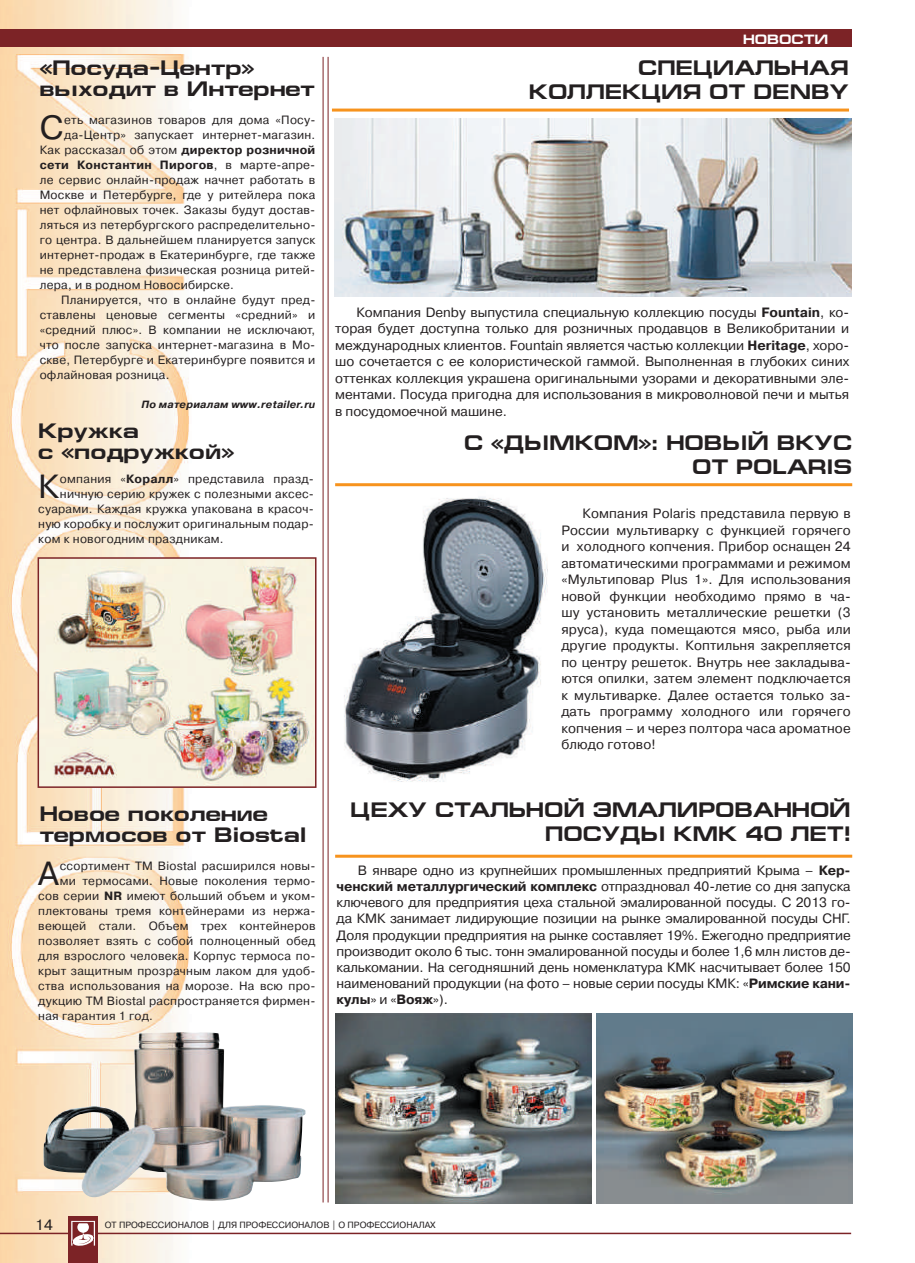
<style>
.page{position:relative;width:915px;height:1263px;background:#fff}
.page>*{position:absolute;margin:0;border:0;box-sizing:border-box;transform-origin:0 0}
.t1{font:33.45px "Pragmatica C";color:#231f20}
.t2{font:700 21px/21px "Europe Ext";color:#231f20}
.t3{font:15px "Pragmatica C";color:#231f20}
.t4{font:13.5px/16.5px "Pragmatica C";color:#231f20;text-align:justify}
.t5{font:700 13.5px "Europe Ext";color:#fff}
.t6{font:12px "Pragmatica C";letter-spacing:.02em;color:#231f20}
.t7{font:700 12px "Pragmatica C";letter-spacing:.02em;color:#231f20}
.t8{font:italic 700 10.5px "Pragmatica C";letter-spacing:.02em;color:#231f20}
.t9{font:9px "Pragmatica C";color:#231f20}
.s1{font-weight:700}
.s2{font-weight:400}
</style>
<div class="page">
<img style="left:0;top:0;width:191px;height:1263px">
<div style="left:0;top:30px;width:850px;height:17px;background:#7c2326"></div>
<hr style="left:0;top:1233px;width:850px;height:1px;background:#7c2326">
<div style="left:68px;top:1216px;width:30px;height:47px;background:#7c2326"></div>
<svg style="left:71px;top:1221px;width:24px;height:25px"></svg>
<hr style="left:332px;top:109px;width:516px;height:3px;background:#f7931d">
<img style="left:334px;top:119px;width:516px;height:177px">
<img style="left:41px;top:560px;width:272px;height:225px">
<div style="left:38px;top:557px;width:278px;height:231px;border:2px solid #7c2326"></div>
<img style="left:43px;top:1032px;width:262px;height:172px">
<hr style="left:327px;top:57px;width:1px;height:1145px;background:#7c2326">
<hr style="left:322px;top:57px;width:1px;height:1145px;background:#7c2326">
<hr style="left:335px;top:483px;width:516px;height:3px;background:#f7931d">
<img style="left:344px;top:497px;width:203px;height:285px">
<hr style="left:335px;top:855px;width:516px;height:3px;background:#f7931d">
<img style="left:335px;top:1013px;width:256px;height:190px">
<img style="left:596px;top:1013px;width:255px;height:190px">
<h2 class="t2" style="left:40px;top:57px;width:276px">«ПОСУДА-ЦЕНТР»<br>ВЫХОДИТ В ИНТЕРНЕТ</h2>
<h1 class="t1" style="left:40px;top:109px;width:25px">С</h1>
<p class="t6" style="left:64px;top:113px;width:252px">еть магазинов товаров для дома «Посу-</p>
<p class="t6" style="left:64px;top:128px;width:252px">да-Центр» запускает интернет-магазин.</p>
<p class="t6" style="left:40px;top:143px;width:277px">Как рассказал об этом <span class="s1">директор розничной</span></p>
<p class="t7" style="left:40px;top:158px;width:277px">сети Константин Пирогов<span class="s2">, в марте-апре-</span></p>
<p class="t6" style="left:40px;top:173px;width:277px">ле сервис онлайн-продаж начнет работать в</p>
<p class="t6" style="left:40px;top:188px;width:277px">Москве и Петербурге, где у ритейлера пока</p>
<p class="t6" style="left:40px;top:203px;width:277px">нет офлайновых точек. Заказы будут достав-</p>
<p class="t6" style="left:40px;top:218px;width:277px">ляться из петербургского распределительно-</p>
<p class="t6" style="left:40px;top:233px;width:277px">го центра. В дальнейшем планируется запуск</p>
<p class="t6" style="left:40px;top:248px;width:277px">интернет-продаж в Екатеринбурге, где также</p>
<p class="t6" style="left:40px;top:263px;width:277px">не представлена физическая розница ритей-</p>
<p class="t6" style="left:40px;top:278px;width:196px">лера, и в родном Новосибирске.</p>
<p class="t6" style="left:61px;top:293px;width:256px">Планируется, что в онлайне будут пред-</p>
<p class="t6" style="left:40px;top:308px;width:277px">ставлены ценовые сегменты «средний» и</p>
<p class="t6" style="left:40px;top:323px;width:277px">«средний плюс». В компании не исключают,</p>
<p class="t6" style="left:40px;top:338px;width:277px">что после запуска интернет-магазина в Мо-</p>
<p class="t6" style="left:40px;top:353px;width:277px">скве, Петербурге и Екатеринбурге появится и</p>
<p class="t6" style="left:40px;top:368px;width:131px">офлайновая розница.</p>
<p class="t8" style="left:141px;top:398px;width:175px">По материалам www.retailer.ru</p>
<h2 class="t2" style="left:38px;top:421px;width:197px">КРУЖКА<br>С «ПОДРУЖКОЙ»</h2>
<h1 class="t1" style="left:38px;top:468px;width:22px">К</h1>
<p class="t6" style="left:60px;top:472px;width:255px">омпания «<span class="s1">Коралл</span>» представила празд-</p>
<p class="t6" style="left:60px;top:487px;width:255px">ничную серию кружек с полезными аксес-</p>
<p class="t6" style="left:38px;top:502px;width:277px">суарами. Каждая кружка упакована в красоч-</p>
<p class="t6" style="left:38px;top:517px;width:277px">ную коробку и послужит оригинальным подар-</p>
<p class="t6" style="left:38px;top:532px;width:187px">ком к новогодним праздникам.</p>
<h2 class="t2" style="left:40px;top:803px;width:268px">НОВОЕ ПОКОЛЕНИЕ<br>ТЕРМОСОВ ОТ BIOSTAL</h2>
<h1 class="t1" style="left:38px;top:855px;width:22px">А</h1>
<p class="t6" style="left:60px;top:859px;width:257px">ссортимент ТМ Biostal расширился новы-</p>
<p class="t6" style="left:60px;top:874px;width:257px">ми термосами. Новые поколения термо-</p>
<p class="t6" style="left:38px;top:889px;width:278px">сов серии <span class="s1">NR</span> имеют больший объем и уком-</p>
<p class="t6" style="left:38px;top:904px;width:278px">плектованы тремя контейнерами из нержа-</p>
<p class="t6" style="left:38px;top:919px;width:278px">веющей стали. Объем трех контейнеров</p>
<p class="t6" style="left:38px;top:934px;width:278px">позволяет взять с собой полноценный обед</p>
<p class="t6" style="left:38px;top:949px;width:278px">для взрослого человека. Корпус термоса по-</p>
<p class="t6" style="left:38px;top:964px;width:278px">крыт защитным прозрачным лаком для удоб-</p>
<p class="t6" style="left:38px;top:979px;width:278px">ства использования на морозе. На всю про-</p>
<p class="t6" style="left:38px;top:994px;width:278px">дукцию TM Biostal распространяется фирмен-</p>
<p class="t6" style="left:38px;top:1009px;width:116px">ная гарантия 1 год.</p>
<p class="t5" style="left:742px;top:31px;width:87px">НОВОСТИ</p>
<h2 class="t2" style="left:638px;top:57px;width:39px">СПЕЦИАЛЬНАЯ</h2>
<h2 class="t2" style="left:528px;top:81px;width:20px">КОЛЛЕКЦИЯ</h2>
<h2 class="t2" style="left:709px;top:81px;width:19px">ОТ</h2>
<h2 class="t2" style="left:753px;top:81px;width:39px">DENB</h2>
<h2 class="t2" style="left:829px;top:81px;width:16px">Y</h2>
<p class="t4" style="left:335px;top:304px;width:515px;text-indent:21px">Компания Denby выпустила специальную коллекцию посуды <span class="s1">Fountain</span>, ко&shy;торая будет доступна только для розничных продавцов в Великобритании и международных клиентов. Fountain является частью коллекции <span class="s1">Heritage</span>, хоро&shy;шо сочетается с ее колористической гаммой. Выполненная в глубоких синих оттенках коллекция украшена оригинальными узорами и декоративными эле&shy;ментами. Посуда пригодна для использования в микроволновой печи и мытья в посудомоечной машине.</p>
<h2 class="t2" style="left:464px;top:432px;width:63px">С «ДЫМКОМ</h2>
<h2 class="t2" style="left:638px;top:432px;width:49px">»: НОВЫЙ</h2>
<h2 class="t2" style="left:776px;top:432px;width:20px">ВКУС</h2>
<h2 class="t2" style="left:692px;top:456px;width:19px">ОТ</h2>
<h2 class="t2" style="left:736px;top:456px;width:53px">POLARIS</h2>
<p class="t4" style="left:561px;top:505px;width:291px;text-indent:21px">Компания Polaris представила первую в России мультиварку с функцией горячего и холодного копчения. Прибор оснащен 24 автоматическими программами и режимом «Мультиповар Plus 1». Для использования новой функции необходимо прямо в ча&shy;шу установить металлические решетки (3 яруса), куда помещаются мясо, рыба или другие продукты. Коптильня закрепляется по центру решеток. Внутрь нее закладыва&shy;ются опилки, затем элемент подключается к мультиварке. Далее остается только за&shy;дать программу холодного или горячего копчения – и через полтора часа ароматное блюдо готово!</p>
<h2 class="t2" style="left:350px;top:799px;width:39px">ЦЕХУ</h2>
<h2 class="t2" style="left:435px;top:799px;width:20px">СТАЛЬНОЙ</h2>
<h2 class="t2" style="left:592px;top:799px;width:21px">ЭМАЛИРОВАННОЙ</h2>
<h2 class="t2" style="left:545px;top:823px;width:21px">ПОСУДЫ</h2>
<h2 class="t2" style="left:673px;top:823px;width:136px">КМК 40 ЛЕТ</h2>
<h2 class="t2" style="left:843px;top:823px;width:8px">!</h2>
<p class="t4" style="left:336px;top:862px;width:515px;text-indent:21px">В январе одно из крупнейших промышленных предприятий Крыма – <span class="s1">Кер&shy;ченский металлургический комплекс</span> отпраздновал 40-летие со дня запуска ключевого для предприятия цеха стальной эмалированной посуды. С 2013 го&shy;да КМК занимает лидирующие позиции на рынке эмалированной посуды СНГ.<br>Доля продукции предприятия на рынке составляет 19%. Ежегодно предприятие производит около 6 тыс. тонн эмалированной посуды и более 1,6 млн листов де&shy;калькомании. На сегодняшний день номенклатура КМК насчитывает более 150 наименований продукции (на фото – новые серии посуды КМК: «<span class="s1">Римские кани&shy;кулы</span>» и «<span class="s1">Вояж</span>»).</p>
<p class="t3" style="left:35px;top:1216px;width:19px">14</p>
<p class="t9" style="left:105px;top:1220px;width:332px">ОТ ПРОФЕССИОНАЛОВ | ДЛЯ ПРОФЕССИОНАЛОВ | О ПРОФЕССИОНАЛАХ</p>
</div>
